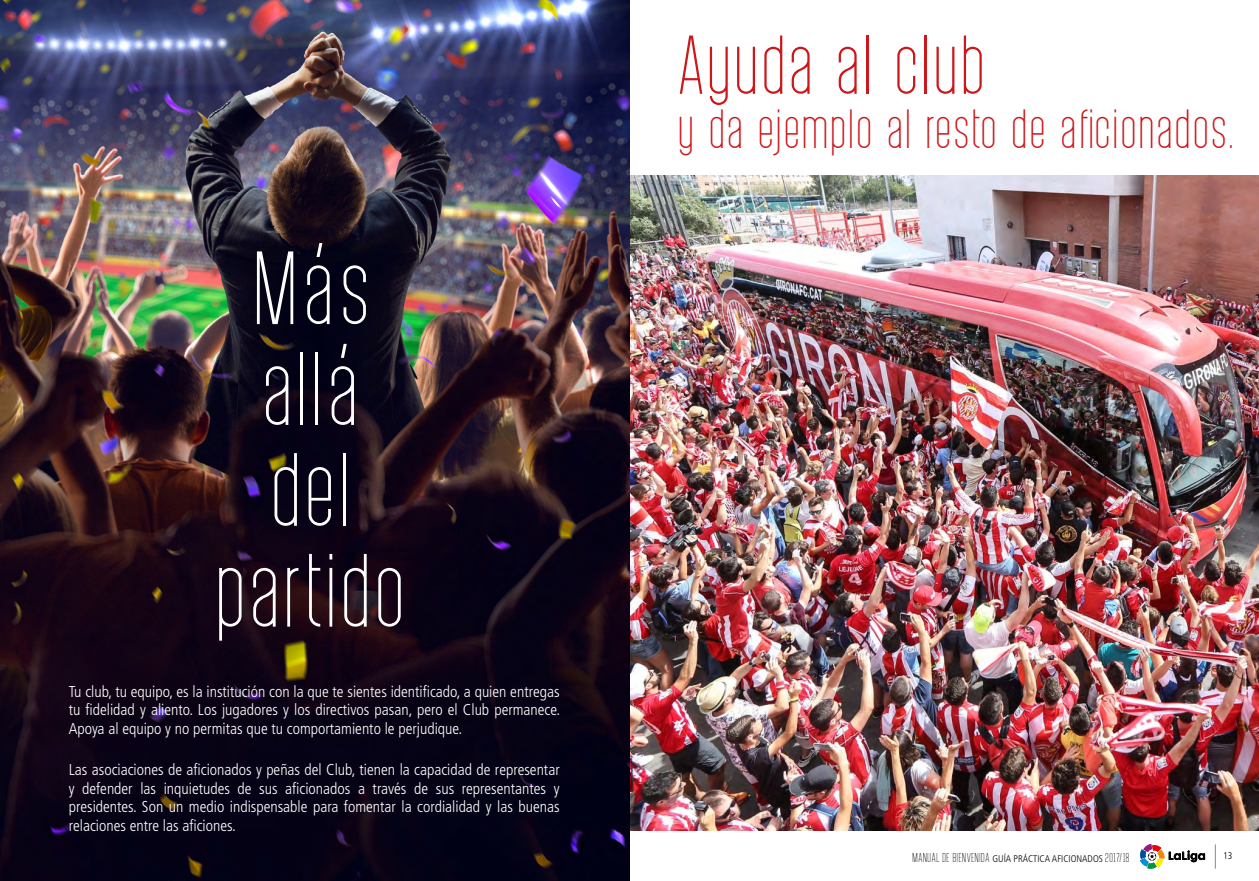
<style>
.page{position:relative;width:1259px;height:881px;background:#fff}
.page>*{position:absolute;margin:0;border:0;box-sizing:border-box;transform-origin:0 0}
.t1{font:300 78.15px/100.8px "Post Scriptum";letter-spacing:-.025em;color:#fff;text-align:center}
.t2{font:300 62.7px "Post Scriptum";letter-spacing:-.03em;color:#cd171a}
.t3{font:300 41.55px "Post Scriptum";letter-spacing:-.03em;color:#cd171a}
.t4{font:300 condensed 15.75px/18.9px "Frutiger LT Std";color:#fff;text-align:justify}
.t5{font:300 9.75px "Post Scriptum";letter-spacing:-.03em;color:#000}
.t6{font:300 condensed 9.75px "Frutiger LT Std";color:#000}
.s1{font-family:"Frutiger LT Std";font-stretch:condensed}
</style>
<div class="page">
<img style="left:629px;top:175px;width:630px;height:656px">
<svg style="left:1215px;top:844px;width:1px;height:24px"></svg>
<svg style="left:1140px;top:844px;width:65px;height:24px"></svg>
<img style="left:0;top:0;width:629px;height:880px">
<h1 class="t1" style="left:216px;top:237px;width:197px">Más allá del partido</h1>
<p class="t4" style="left:69px;top:681px;width:493px">Tu club, tu equipo, es la institución con la que te sientes identificado, a quien entregas tu fidelidad y aliento. Los jugadores y los directivos pasan, pero el Club permanece.<br>Apoya al equipo y no permitas que tu comportamiento le perjudique.</p>
<p class="t4" style="left:69px;top:759px;width:492px">Las asociaciones de aficionados y peñas del Club, tienen la capacidad de representar y defender las inquietudes de sus aficionados a través de sus representantes y presidentes. Son un medio indispensable para fomentar la cordialidad y las buenas relaciones entre las aficiones.</p>
<h2 class="t2" style="left:678px;top:15px;width:314px">Ayuda al club</h2>
<h3 class="t3" style="left:678px;top:96px;width:559px">y da ejemplo al resto de aficionados.</h3>
<p class="t5" style="left:912px;top:849px;width:219px">MANUAL DE BIENVENIDA <span class="s1">GUÍA PRÁCTICA AFICIONADOS</span> 2017/18</p>
<p class="t6" style="left:1223px;top:850px;width:11px">13</p>
</div>
